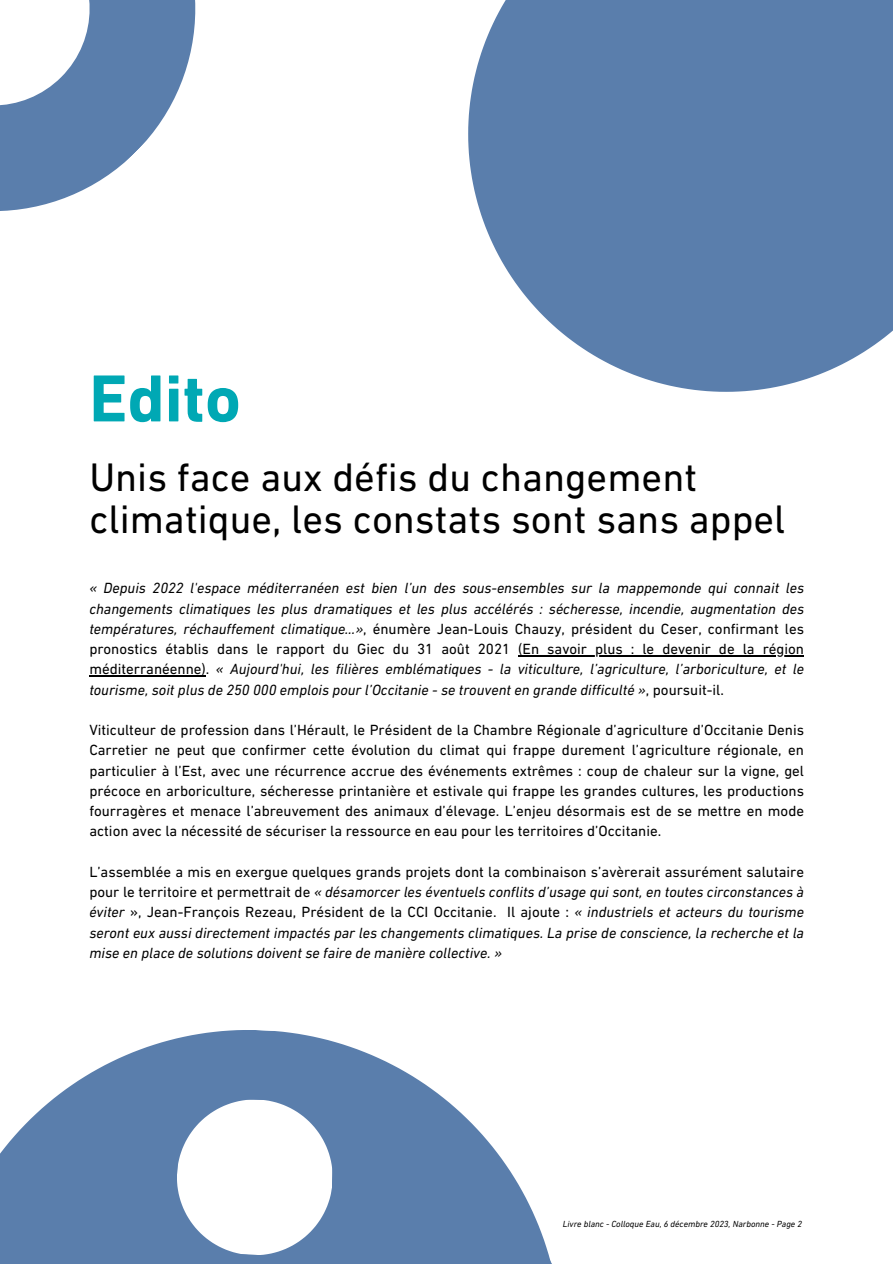
<style>
.page{position:relative;width:893px;height:1264px;background:#fff}
.page>*{position:absolute;margin:0;border:0;box-sizing:border-box;transform-origin:0 0}
.t1{font:700 67.5px "DIN Next LT Pro";color:#00a8b4}
.t2{font:40.5px/41.7px "DIN Next LT Pro";color:#000}
.t3{font:15px/20.2px "DIN Next LT Pro";color:#000;text-align:justify}
.t4{font:italic 15px/20.2px "DIN Next LT Pro";color:#000;text-align:justify}
.t5{font:italic 9px "DIN Next LT Pro";color:#000}
.s1{font-style:normal}
.s2{font-style:italic}
</style>
<div class="page">
<svg style="left:0;top:1030px;width:552px;height:233px;fill:#5a7eac"></svg>
<svg style="left:174px;top:1096px;width:161px;height:161px"></svg>
<svg style="left:468px;top:0;width:424px;height:391px;background:#6c8cb5"></svg>
<hr style="left:518px;top:655px;width:286px;height:1px;background:#000">
<hr style="left:89px;top:675px;width:117px;height:1px;background:#000">
<svg style="left:0;top:0;width:196px;height:211px;fill:#5a7eac"></svg>
<p class="t1" style="left:89px;top:371px;width:153px">Edito</p>
<h3 class="t2" style="left:89px;top:460px;width:697px">Unis face aux défis du changement climatique, les constats sont sans appel</h3>
<p class="t4" style="left:89px;top:579px;width:716px">« Depuis 2022 l'espace méditerranéen est bien l’un des sous-ensembles sur la mappemonde qui connait les changements climatiques les plus dramatiques et les plus accélérés : sécheresse, incendie, augmentation des températures, réchauffement climatique…»<span class="s1">, énumère Jean-Louis Chauzy, président du Ceser, confirmant les pronostics établis dans le rapport du Giec du 31 août 2021</span></p>
<h1 class="t4" style="left:89px;top:640px;width:716px;text-indent:429px"><span class="s1">(En savoir plus : le devenir de la région méditerranéenne).</span> « Aujourd'hui, les filières emblématiques - la viticulture, l’agriculture, l’arboriculture, et le tourisme, soit plus de 250 000 emplois pour l’Occitanie - se trouvent en grande difficulté »<span class="s1">, poursuit-il.</span></h1>
<h1 class="t3" style="left:89px;top:721px;width:716px">Viticulteur de profession dans l’Hérault, le Président de la Chambre Régionale d’agriculture d’Occitanie Denis Carretier ne peut que confirmer cette évolution du climat qui frappe durement l’agriculture régionale, en particulier à l’Est, avec une récurrence accrue des événements extrêmes : coup de chaleur sur la vigne, gel précoce en arboriculture, sécheresse printanière et estivale qui frappe les grandes cultures, les productions fourragères et menace l’abreuvement des animaux d’élevage. L’enjeu désormais est de se mettre en mode</h1>
<h2 class="t3" style="left:89px;top:822px;width:573px">action avec la nécessité de sécuriser la ressource en eau pour les territoires d’Occitanie.</h2>
<h2 class="t3" style="left:89px;top:863px;width:716px">L’assemblée a mis en exergue quelques grands projets dont la combinaison s’avèrerait assurément salutaire pour le territoire et permettrait de <span class="s2">« désamorcer les éventuels conflits d’usage qui sont, en toutes circonstances à éviter</span> », Jean-François Rezeau, Président de la CCI Occitanie.</h2>
<h3 class="t4" style="left:89px;top:903px;width:716px;text-indent:418px"><span class="s1">Il ajoute :</span> « industriels et acteurs du tourisme seront eux aussi directement impactés par les changements climatiques. La prise de conscience, la recherche et la mise en place de solutions doivent se faire de manière collective. »</h3>
<h3 class="t5" style="left:562px;top:1219px;width:241px">Livre blanc - Colloque Eau, 6 décembre 2023, Narbonne - Page 2</h3>
</div>
